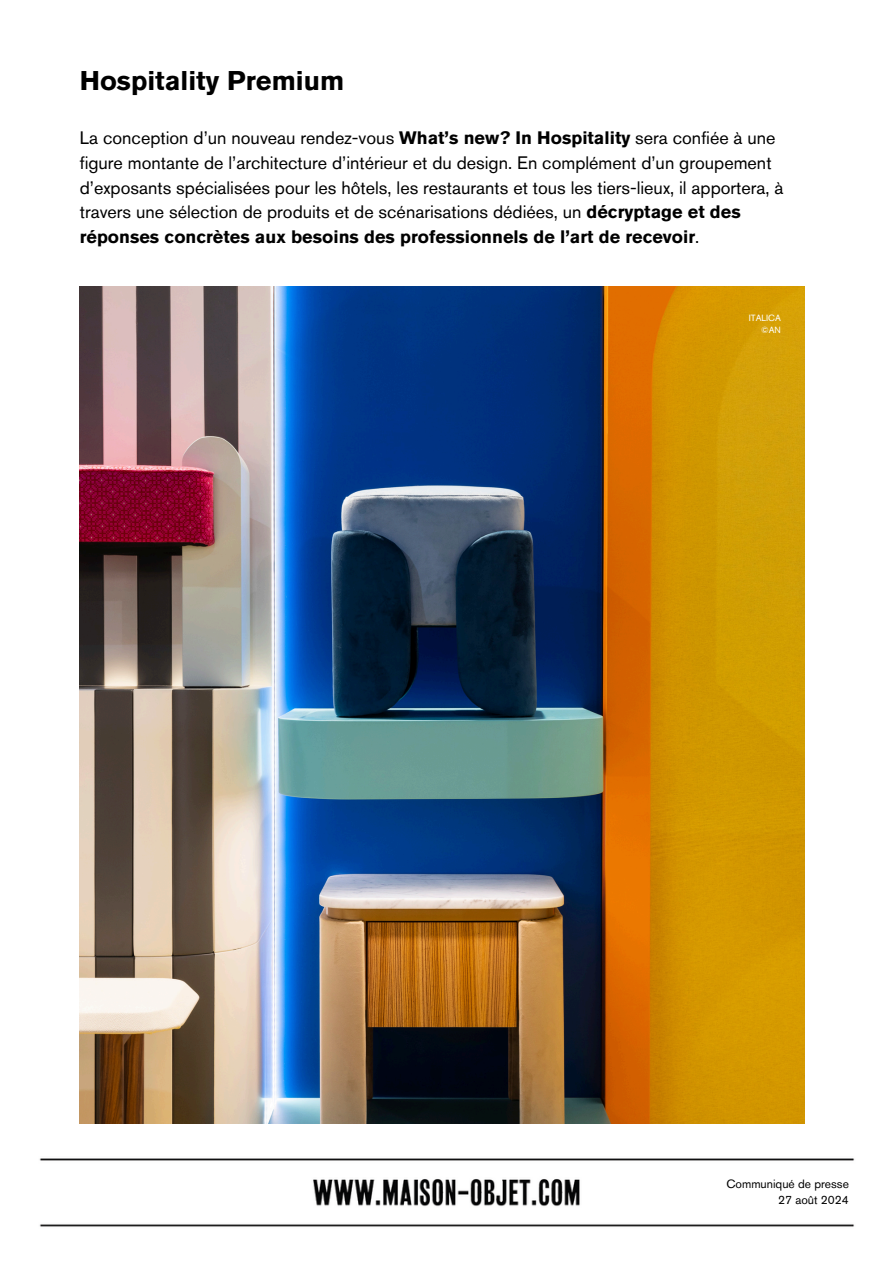
<style>
.page{position:relative;width:894px;height:1264px;background:#fff}
.page>*{position:absolute;margin:0;border:0;box-sizing:border-box;transform-origin:0 0}
.t1{font:700 27px "Akzidenz Grotesk Pro";color:#000}
.t2{font:18px/24.8px "Akzidenz Grotesk Pro";color:#000}
.t3{font:12px/16px "Akzidenz Grotesk Pro";color:#000;text-align:right}
.t4{font:9px "Akzidenz Grotesk Pro";color:#fff}
.s1{font-weight:700}
</style>
<div class="page">
<img style="left:39px;top:1158px;width:816px;height:69px">
<img style="left:80px;top:287px;width:724px;height:836px">
<p class="t1" style="left:80px;top:70px;width:266px">Hospitality Premium</p>
<h3 class="t2" style="left:80px;top:127px;width:705px">La conception d’un nouveau rendez-vous <span class="s1">What’s new? In Hospitality</span> sera confiée à une figure montante de l’architecture d’intérieur et du design. En complément d’un groupement d’exposants spécialisées pour les hôtels, les restaurants et tous les tiers-lieux, il apportera, à travers une sélection de produits et de scénarisations dédiées, un <span class="s1">décryptage et des réponses concrètes aux besoins des professionnels de l’art de recevoir</span>.</h3>
<p class="t4" style="left:748px;top:315px;width:34px">ITALICA</p>
<p class="t4" style="left:761px;top:327px;width:21px">©AN</p>
<p class="t3" style="left:726px;top:1177px;width:124px">Communiqué de presse<br>27 août 2024</p>
</div>
